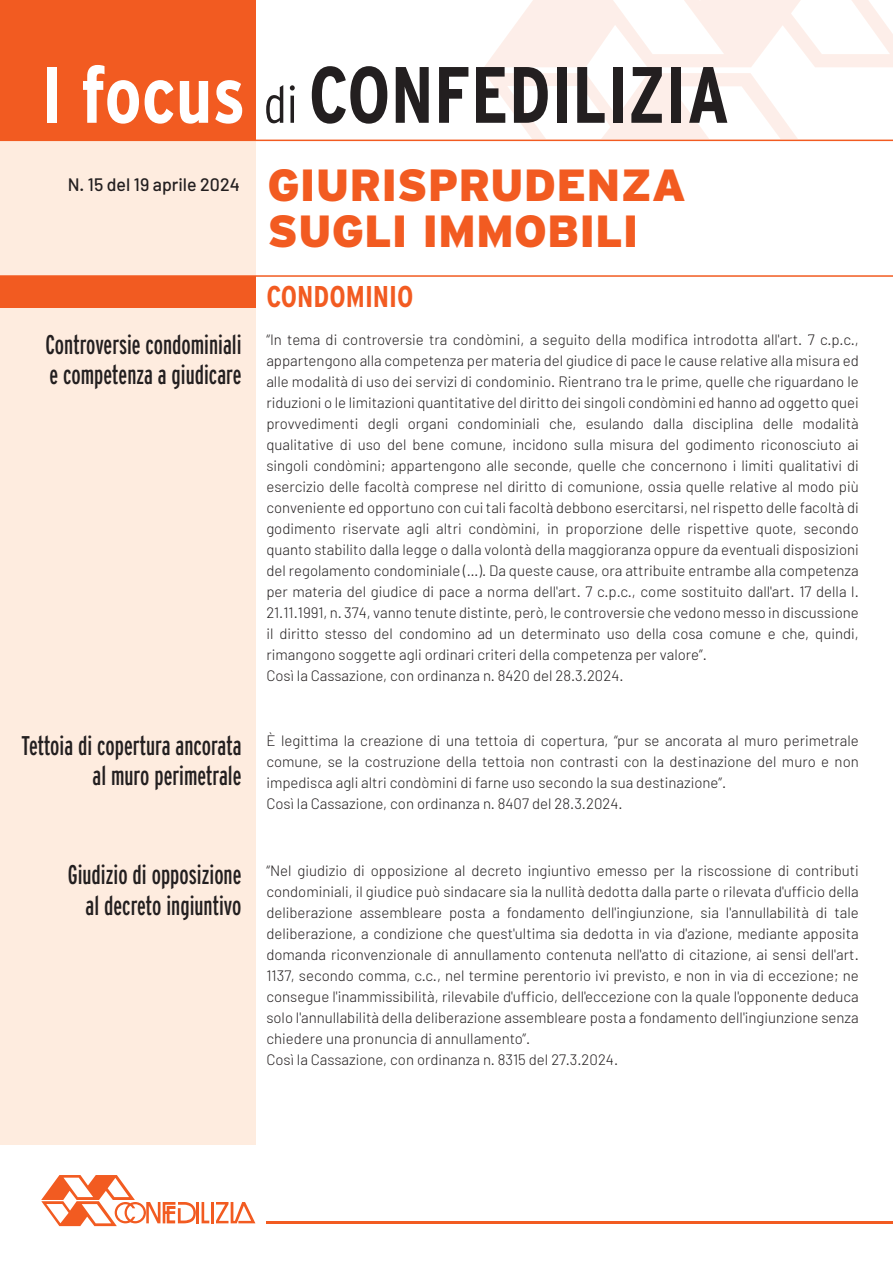
<style>
.page{position:relative;width:893px;height:1263px;background:#fff}
.page>*{position:absolute;margin:0;border:0;box-sizing:border-box;transform-origin:0 0}
.t1{font:700 condensed 79.65px "Interstate";color:#231f20}
.t2{font:900 45px/45.5px "Interstate";color:#f25b21}
.t3{font:700 condensed 30px "Interstate";color:#f25b21}
.t4{font:extra-condensed 27px/30.5px "Interstate";color:#231f20;text-align:right}
.t5{font:500 18px "Barlow";color:#231f20}
.t6{font:300 15px/21px "Barlow";color:#231f20}
.s1{color:#fff}
.s2{font-weight:300;font-size:51.75px}
</style>
<div class="page">
<div style="left:0;top:0;width:255px;height:1144px;background:#feecdf"></div>
<hr style="left:267px;top:1221px;width:626px;height:2px;background:#f25b21">
<hr style="left:196px;top:1202px;width:3px;height:21px;background:#f25b21">
<svg style="left:202px;top:1202px;width:7px;height:21px"></svg>
<hr style="left:211px;top:1202px;width:3px;height:21px;background:#f25b21">
<svg style="left:216px;top:1202px;width:39px;height:21px"></svg>
<svg style="left:41px;top:1175px;width:155px;height:51px"></svg>
<svg style="left:484px;top:0;width:409px;height:67px"></svg>
<svg style="left:485px;top:73px;width:313px;height:66px"></svg>
<div style="left:0;top:0;width:255px;height:140px;background:#f25b21"></div>
<hr style="left:0;top:140px;width:893px;height:1px;background:#f25b21">
<hr style="left:0;top:275px;width:893px;height:2px;background:#f25b21">
<div style="left:0;top:276px;width:255px;height:31px;background:#f25b21"></div>
<h1 class="t1" style="left:41px;top:50px;width:690px"><span class="s1">I focus</span> <span class="s2">di</span> CONFEDILIZIA</h1>
<p class="t5" style="left:68px;top:173px;width:174px">N. 15 del 19 aprile 2024</p>
<h3 class="t4" style="left:46px;top:329px;width:197px;text-align:left">Controversie condominiali e competenza a giudicare</h3>
<h3 class="t4" style="left:21px;top:730px;width:222px">Tettoia di copertura ancorata al muro perimetrale</h3>
<h3 class="t4" style="left:68px;top:860px;width:175px">Giudizio di opposizione al decreto ingiuntivo</h3>
<h2 class="t2" style="left:267px;top:162px;width:420px">GIURISPRUDENZA<br>SUGLI IMMOBILI</h2>
<h3 class="t3" style="left:266px;top:280px;width:149px">CONDOMINIO</h3>
<p class="t6" style="left:266px;top:329px;width:594px">“In tema di controversie tra condòmini, a seguito della modifica introdotta all'art. 7 c.p.c., appartengono alla competenza per materia del giudice di pace le cause relative alla misura ed alle modalità di uso dei servizi di condominio. Rientrano tra le prime, quelle che riguardano le riduzioni o le limitazioni quantitative del diritto dei singoli condòmini ed hanno ad oggetto quei provvedimenti degli organi condominiali che, esulando dalla disciplina delle modalità qualitative di uso del bene comune, incidono sulla misura del godimento riconosciuto ai singoli condòmini; appartengono alle seconde, quelle che concernono i limiti qualitativi di esercizio delle facoltà comprese nel diritto di comunione, ossia quelle relative al modo più conveniente ed opportuno con cui tali facoltà debbono esercitarsi, nel rispetto delle facoltà di godimento riservate agli altri condòmini, in proporzione delle rispettive quote, secondo quanto stabilito dalla legge o dalla volontà della maggioranza oppure da eventuali disposizioni del regolamento condominiale (…). Da queste cause, ora attribuite entrambe alla competenza per materia del giudice di pace a norma dell'art. 7 c.p.c., come sostituito dall'art. 17 della l.<br>21.11.1991, n. 374, vanno tenute distinte, però, le controversie che vedono messo in discussione il diritto stesso del condomino ad un determinato uso della cosa comune e che, quindi, rimangono soggette agli ordinari criteri della competenza per valore”.<br>Così la Cassazione, con ordinanza n. 8420 del 28.3.2024.</p>
<p class="t6" style="left:266px;top:730px;width:594px">È legittima la creazione di una tettoia di copertura, “pur se ancorata al muro perimetrale comune, se la costruzione della tettoia non contrasti con la destinazione del muro e non impedisca agli altri condòmini di farne uso secondo la sua destinazione”.<br>Così la Cassazione, con ordinanza n. 8407 del 28.3.2024.</p>
<p class="t6" style="left:266px;top:860px;width:594px">“Nel giudizio di opposizione al decreto ingiuntivo emesso per la riscossione di contributi condominiali, il giudice può sindacare sia la nullità dedotta dalla parte o rilevata d'ufficio della deliberazione assembleare posta a fondamento dell'ingiunzione, sia l'annullabilità di tale deliberazione, a condizione che quest'ultima sia dedotta in via d'azione, mediante apposita domanda riconvenzionale di annullamento contenuta nell'atto di citazione, ai sensi dell'art.<br>1137, secondo comma, c.c., nel termine perentorio ivi previsto, e non in via di eccezione; ne consegue l'inammissibilità, rilevabile d'ufficio, dell'eccezione con la quale l'opponente deduca solo l'annullabilità della deliberazione assembleare posta a fondamento dell'ingiunzione senza chiedere una pronuncia di annullamento”.<br>Così la Cassazione, con ordinanza n. 8315 del 27.3.2024.</p>
</div>
